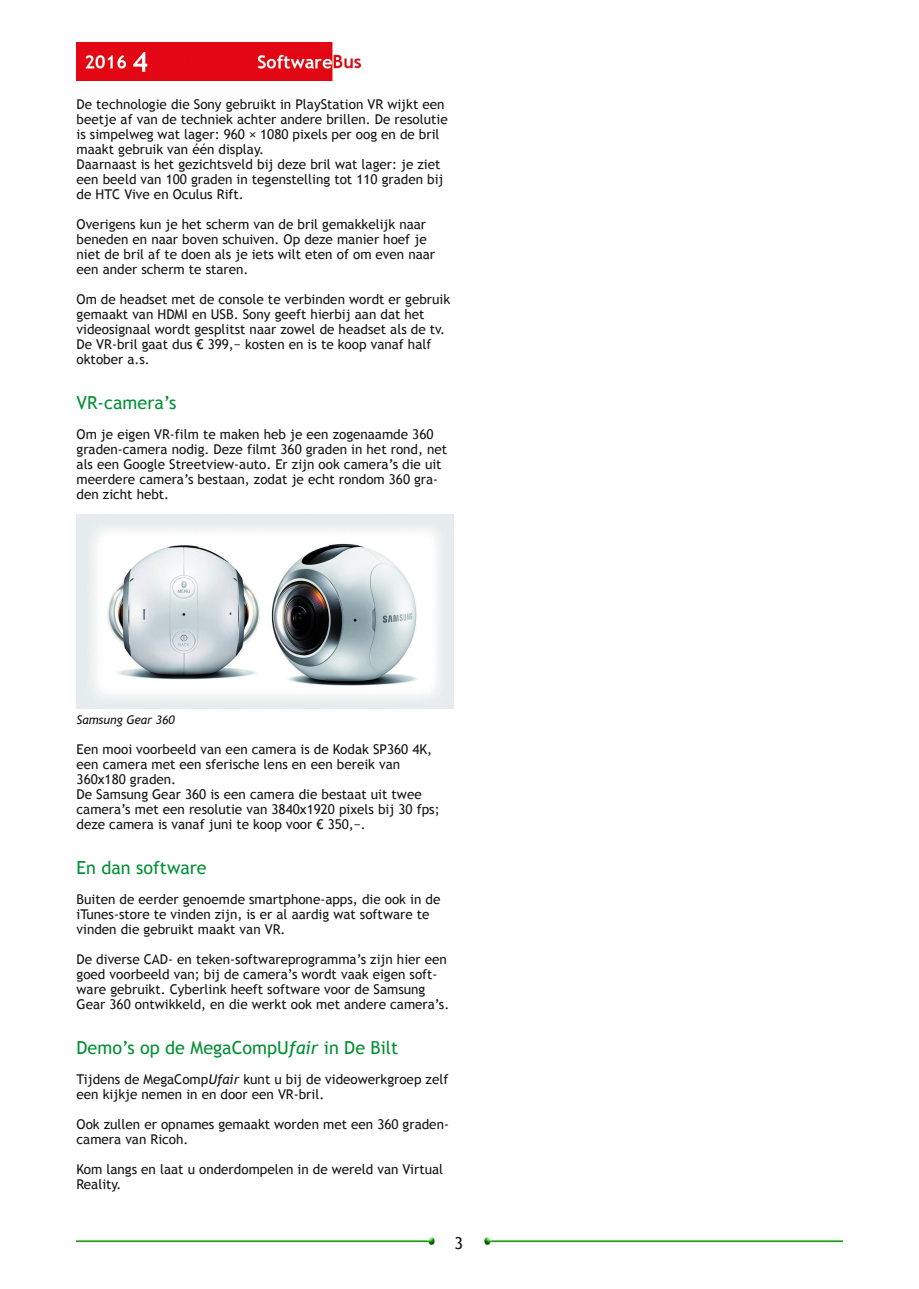
<style>
.page{position:relative;width:919px;height:1289px;background:#fff}
.page>*{position:absolute;margin:0;border:0;box-sizing:border-box;transform-origin:0 0}
.t1{font:18px "Trebuchet MS";color:#008f33}
.t2{font:16.5px "Trebuchet MS";color:#161413}
.t3{font:13.5px/15px "Trebuchet MS";color:#161413}
.t4{font:italic 12px "Trebuchet MS";color:#161413}
.s1{font-style:italic}
</style>
<div class="page">
<img style="left:77px;top:43px;width:283px;height:38px">
<img style="left:77px;top:1237px;width:358px;height:7px">
<img style="left:484px;top:1237px;width:358px;height:7px">
<img style="left:77px;top:514px;width:376px;height:194px">
<p class="t3" style="left:77px;top:96px;width:372px">De technologie die Sony gebruikt in PlayStation VR wijkt een beetje af van de techniek achter andere brillen. De resolutie is simpelweg wat lager: 960 × 1080 pixels per oog en de bril maakt gebruik van één display.<br>Daarnaast is het gezichtsveld bij deze bril wat lager: je ziet een beeld van 100 graden in tegenstelling tot 110 graden bij de HTC Vive en Oculus Rift.</p>
<p class="t3" style="left:77px;top:216px;width:360px">Overigens kun je het scherm van de bril gemakkelijk naar beneden en naar boven schuiven. Op deze manier hoef je niet de bril af te doen als je iets wilt eten of om even naar een ander scherm te staren.</p>
<p class="t3" style="left:77px;top:291px;width:375px">Om de headset met de console te verbinden wordt er gebruik gemaakt van HDMI en USB. Sony geeft hierbij aan dat het videosignaal wordt gesplitst naar zowel de headset als de tv.<br>De VR‐bril gaat dus € 399,− kosten en is te koop vanaf half oktober a.s.</p>
<h1 class="t1" style="left:77px;top:392px;width:101px">VR‐camera’s</h1>
<p class="t3" style="left:77px;top:426px;width:372px">Om je eigen VR‐film te maken heb je een zogenaamde 360 graden‐camera nodig. Deze filmt 360 graden in het rond, net als een Google Streetview‐auto. Er zijn ook camera’s die uit meerdere camera’s bestaan, zodat je echt rondom 360 gra‐ den zicht hebt.</p>
<p class="t4" style="left:77px;top:712px;width:100px">Samsung Gear 360</p>
<p class="t3" style="left:77px;top:741px;width:364px">Een mooi voorbeeld van een camera is de Kodak SP360 4K, een camera met een sferische lens en een bereik van 360x180 graden.<br>De Samsung Gear 360 is een camera die bestaat uit twee camera’s met een resolutie van 3840x1920 pixels bij 30 fps; deze camera is vanaf juni te koop voor € 350,−.</p>
<h1 class="t1" style="left:77px;top:857px;width:132px">En dan software</h1>
<p class="t3" style="left:77px;top:891px;width:365px">Buiten de eerder genoemde smartphone‐apps, die ook in de iTunes‐store te vinden zijn, is er al aardig wat software te vinden die gebruikt maakt van VR.</p>
<p class="t3" style="left:77px;top:951px;width:374px">De diverse CAD‐ en teken‐softwareprogramma’s zijn hier een goed voorbeeld van; bij de camera’s wordt vaak eigen soft‐ ware gebruikt. Cyberlink heeft software voor de Samsung Gear 360 ontwikkeld, en die werkt ook met andere camera’s.</p>
<h1 class="t1" style="left:77px;top:1037px;width:323px">Demo’s op de MegaCompU<span class="s1">fair</span> in De Bilt</h1>
<p class="t3" style="left:77px;top:1071px;width:373px">Tijdens de MegaComp<span class="s1">Ufair</span> kunt u bij de videowerkgroep zelf een kijkje nemen in en door een VR‐bril.</p>
<p class="t3" style="left:77px;top:1116px;width:374px">Ook zullen er opnames gemaakt worden met een 360 graden‐ camera van Ricoh.</p>
<p class="t3" style="left:77px;top:1161px;width:368px">Kom langs en laat u onderdompelen in de wereld van Virtual<br>Reality.</p>
<p class="t2" style="left:454px;top:1233px;width:10px">3</p>
</div>
